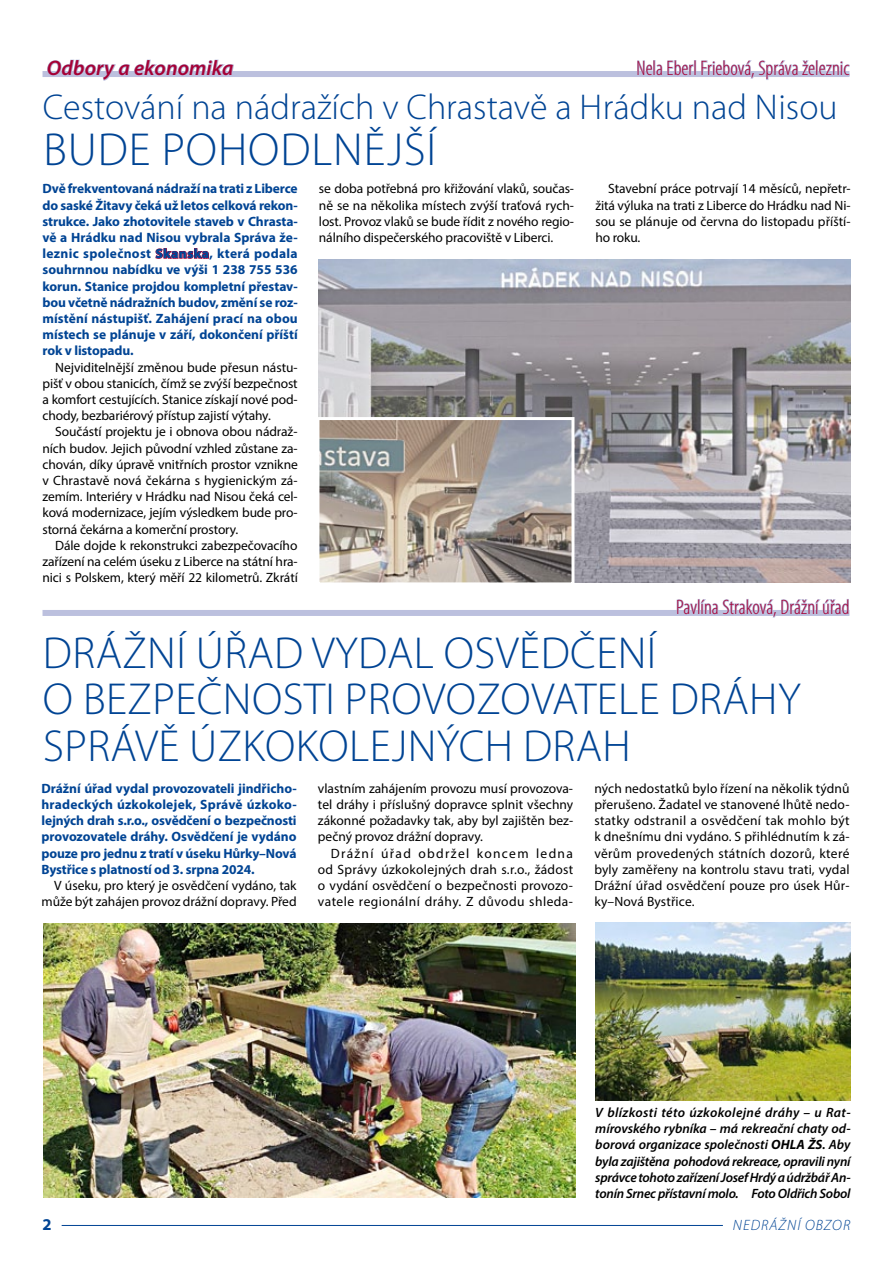
<style>
.page{position:relative;width:893px;height:1263px;background:#fff}
.page>*{position:absolute;margin:0;border:0;box-sizing:border-box;transform-origin:0 0}
.t1{font:300 46.5px "Myriad Pro";letter-spacing:.02em;color:#004494}
.t2{font:300 45px/46.5px "Myriad Pro";letter-spacing:.01em;color:#004494}
.t3{font:300 36px "Myriad Pro";color:#004494}
.t4{font:300 condensed 21px "Myriad Pro";color:#a50035}
.t5{font:italic 600 21px "Myriad Pro";letter-spacing:.005em;color:#a50035}
.t6{font:700 16.5px "Myriad Pro";color:#004494}
.t7{font:italic 300 15px "Myriad Pro";letter-spacing:.165em;color:#004494}
.t8{font:13.5px/16.2px "Myriad Pro";letter-spacing:-.005em;color:#000;text-align:justify}
.t9{font:700 13.5px/16.2px "Myriad Pro";letter-spacing:-.01em;color:#004494;text-align:justify}
.t10{font:italic 600 13.5px/16.2px "Myriad Pro";letter-spacing:-.02em;color:#000;text-align:justify}
.s1{font-weight:900}
.s2{font-weight:700}
</style>
<div class="page">
<hr style="left:62px;top:1225px;width:661px;height:1px;background:#004494">
<svg style="left:155px;top:248px;width:54px;height:11px"></svg>
<div style="left:43px;top:71px;width:806px;height:6px;background:#bcc0de"></div>
<svg style="left:47px;top:59px;width:187px;height:22px"></svg>
<svg style="left:637px;top:60px;width:213px;height:20px"></svg>
<img style="left:319px;top:259px;width:531px;height:323px">
<img style="left:44px;top:923px;width:531px;height:275px">
<img style="left:320px;top:421px;width:250px;height:160px">
<div style="left:316px;top:417px;width:258px;height:168px;border:3px solid #fff"></div>
<img style="left:595px;top:923px;width:255px;height:178px">
<div style="left:43px;top:610px;width:806px;height:6px;background:#bcc0de"></div>
<svg style="left:676px;top:572px;width:174px;height:46px"></svg>
<h3 class="t5" style="left:47px;top:55px;width:188px">Odbory a ekonomika</h3>
<h3 class="t4" style="left:636px;top:57px;width:214px">Nela Eberl Friebová, Správa železnic</h3>
<h3 class="t3" style="left:43px;top:87px;width:796px">Cestování na nádražích v Chrastavě a Hrádku nad Nisou</h3>
<h1 class="t1" style="left:43px;top:124px;width:394px">bude pohodln ější</h1>
<p class="t9" style="left:43px;top:180px;width:257px">Dvě frekventovaná nádraží na trati z Liberce do saské Žitavy čeká už letos celková rekon&shy;strukce. Jako zhotovitele staveb v Chrasta&shy;vě a Hrádku nad Nisou vybrala Správa že&shy;leznic společnost <span class="s1">Skanska</span>, která podala souhrnnou nabídku ve výši 1 238 755 536 korun. Stanice projdou kompletní přestav&shy;bou včetně nádražních budov, změní se roz&shy;místění nástupišť. Zahájení prací na obou místech se plánuje v září, dokončení příští rok v listopadu.</p>
<p class="t8" style="left:43px;top:359px;width:257px;text-indent:13px">Nejviditelnější změnou bude přesun nástu&shy;pišť v obou stanicích, čímž se zvýší bezpečnost a komfort cestujících. Stanice získají nové pod&shy;chody, bezbariérový přístup zajistí výtahy.</p>
<p class="t8" style="left:43px;top:424px;width:257px;text-indent:13px">Součástí projektu je i obnova obou nádraž&shy;ních budov. Jejich původní vzhled zůstane za&shy;chován, díky úpravě vnitřních prostor vznikne v Chrastavě nová čekárna s hygienickým zá&shy;zemím. Interiéry v Hrádku nad Nisou čeká cel&shy;ková modernizace, jejím výsledkem bude pro&shy;storná čekárna a komerční prostory.</p>
<p class="t8" style="left:43px;top:537px;width:257px;text-indent:13px">Dále dojde k rekonstrukci zabezpečovacího zařízení na celém úseku z Liberce na státní hra&shy;nici s Polskem, který měří 22 kilometrů. Zkrátí</p>
<p class="t8" style="left:319px;top:181px;width:257px">se doba potřebná pro křižování vlaků, součas&shy;ně se na několika místech zvýší traťová rych&shy;lost. Provoz vlaků se bude řídit z nového regio&shy;nálního dispečerského pracoviště v Liberci.</p>
<p class="t8" style="left:595px;top:181px;width:257px;text-indent:13px">Stavební práce potrvají 14 měsíců, nepřetr&shy;žitá výluka na trati z Liberce do Hrádku nad Ni&shy;sou se plánuje od června do listopadu příští&shy;ho roku.</p>
<h3 class="t4" style="left:676px;top:596px;width:175px">Pavlína Straková, Drážní úřad</h3>
<h2 class="t2" style="left:43px;top:630px;width:613px">DRÁŽNÍ ÚŘAD VYDAL OSVĚDČENÍ<br>OBE</h2>
<h2 class="t2" style="left:43px;top:677px;width:759px;text-indent:85px">ZPEČNOSTI PROVOZOVATELE DRÁHY<br>SPRÁVĚ ÚZKOKOLEJ</h2>
<h2 class="t2" style="left:408px;top:723px;width:225px">NÝCH DRAH</h2>
<p class="t9" style="left:42px;top:780px;width:257px">Drážní úřad vydal provozovateli jindřicho&shy;hradeckých úzkokolejek, Správě úzkoko&shy;lejných drah s.r.o., osvědčení o bezpečnosti provozovatele dráhy. Osvědčení je vydáno pouze pro jednu z tratí v úseku Hůrky–Nová Bystřice s platností od 3. srpna 2024.</p>
<p class="t8" style="left:42px;top:877px;width:257px;text-align:right">V úseku, pro který je osvědčení vydáno, tak může být zahájen provoz drážní dopravy. Před</p>
<p class="t8" style="left:318px;top:780px;width:257px">vlastním zahájením provozu musí provozova&shy;tel dráhy i příslušný dopravce splnit všechny zákonné požadavky tak, aby byl zajištěn bez&shy;pečný provoz drážní dopravy.</p>
<p class="t8" style="left:318px;top:845px;width:257px;text-indent:13px">Drážní úřad obdržel koncem ledna od Správy úzkokolejných drah s.r.o., žádost o vydání osvědčení o bezpečnosti provozo&shy;vatele regionální dráhy. Z důvodu shleda-</p>
<p class="t8" style="left:594px;top:780px;width:257px">ných nedostatků bylo řízení na několik týdnů přerušeno. Žadatel ve stanovené lhůtě nedo&shy;statky odstranil a osvědčení tak mohlo být k dnešnímu dni vydáno. S přihlédnutím k zá&shy;věrům provedených státních dozorů, které byly zaměřeny na kontrolu stavu trati, vydal Drážní úřad osvědčení pouze pro úsek Hůr&shy;ky–Nová Bystřice.</p>
<p class="t10" style="left:595px;top:1104px;width:257px">V blízkosti této úzkokolejné dráhy – u Rat&shy;mírovského rybníka – má rekreační chaty od&shy;borová organizace společnosti <span class="s2">OHLA ŽS</span>. Aby byla zajištěna pohodová rekreace, opravili nyní správce tohoto zařízení Josef Hrdý a údržbář An&shy;tonín Srnec přístavní molo. Foto Oldřich Sobol</p>
<p class="t6" style="left:43px;top:1214px;width:11px">2</p>
<p class="t7" style="left:733px;top:1217px;width:116px">NEDRÁŽNÍ OBZOR</p>
</div>
